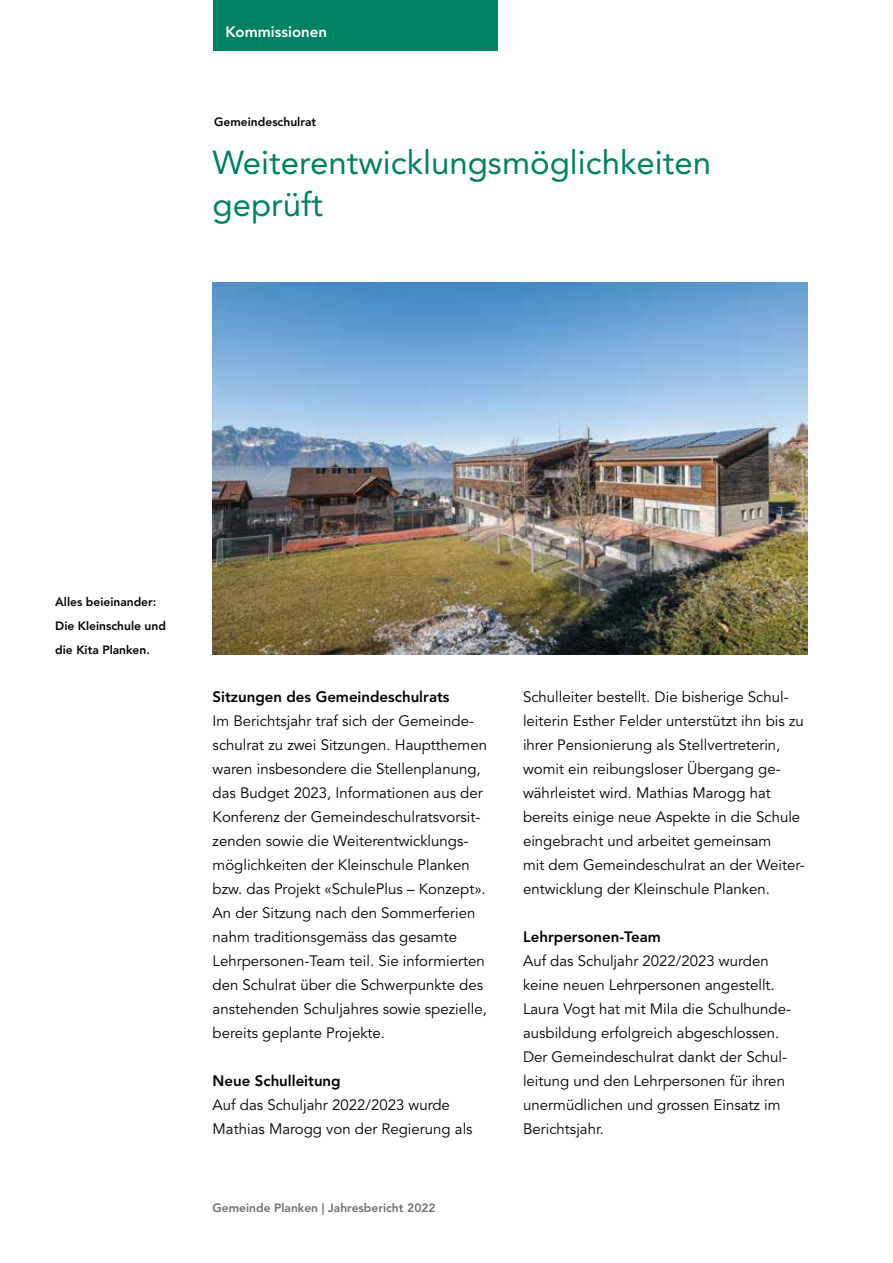
<style>
.page{position:relative;width:893px;height:1263px;background:#fff}
.page>*{position:absolute;margin:0;border:0;box-sizing:border-box;transform-origin:0 0}
.t1{font:33px/42px "Avenir LT Std";color:#008163}
.t2{font:15px/24px "Avenir LT Std";color:#000}
.t3{font:800 15px "Avenir LT Std";color:#000}
.t4{font:800 15px "Avenir LT Std";color:#fff}
.t5{font:800 12px/24px "Avenir LT Std";color:#000}
.t6{font:800 12px "Avenir LT Std";color:#706f6f}
</style>
<div class="page">
<div style="left:213px;top:0;width:284px;height:51px;background:#008163"></div>
<img style="left:213px;top:283px;width:595px;height:371px">
<p class="t4" style="left:225px;top:23px;width:103px">Kommissionen</p>
<p class="t5" style="left:214px;top:110px;width:103px">Gemeindeschulrat</p>
<h1 class="t1" style="left:213px;top:142px;width:500px">Weiterentwicklungsmöglichkeiten geprüft</h1>
<p class="t5" style="left:55px;top:590px;width:112px">Alles beieinander:<br>Die Kleinschule und die Kita Planken.</p>
<p class="t3" style="left:213px;top:688px;width:238px">Sitzungen des Gemeindeschulrats</p>
<p class="t2" style="left:213px;top:709px;width:276px">Im Berichtsjahr traf sich der Gemeinde&shy;schulrat zu zwei Sitzungen. Hauptthemen waren insbesondere die Stellenplanung, das Budget 2023, Informationen aus der Konferenz der Gemeindeschulratsvorsit&shy;zenden sowie die Weiterentwicklungs&shy;möglichkeiten der Kleinschule Planken bzw. das Projekt «SchulePlus – Konzept».<br>An der Sitzung nach den Sommerferien nahm traditionsgemäss das gesamte Lehrpersonen-Team teil. Sie informierten den Schulrat über die Schwerpunkte des anstehenden Schuljahres sowie spezielle, bereits geplante Projekte.</p>
<p class="t3" style="left:213px;top:1072px;width:130px">Neue Schulleitung</p>
<p class="t2" style="left:213px;top:1093px;width:262px">Auf das Schuljahr 2022/2023 wurde<br>Mathias Marogg von der Regierung als</p>
<p class="t6" style="left:213px;top:1200px;width:225px">Gemeinde Planken | Jahresbericht 2022</p>
<p class="t2" style="left:523px;top:685px;width:283px">Schulleiter bestellt. Die bisherige Schul&shy;leiterin Esther Felder unterstützt ihn bis zu ihrer Pensionierung als Stellvertreterin, womit ein reibungsloser Übergang ge&shy;währleistet wird. Mathias Marogg hat bereits einige neue Aspekte in die Schule eingebracht und arbeitet gemeinsam<br>mit dem Gemeindeschulrat an der Weiter&shy;entwicklung der Kleinschule Planken.</p>
<p class="t3" style="left:523px;top:928px;width:139px">Lehrpersonen-Team</p>
<p class="t2" style="left:523px;top:949px;width:270px">Auf das Schuljahr 2022/2023 wurden keine neuen Lehrpersonen angestellt.<br>Laura Vogt hat mit Mila die Schulhunde&shy;ausbildung erfolgreich abgeschlossen.<br>Der Gemeindeschulrat dankt der Schul&shy;leitung und den Lehrpersonen für ihren unermüdlichen und grossen Einsatz im Berichtsjahr.</p>
</div>
